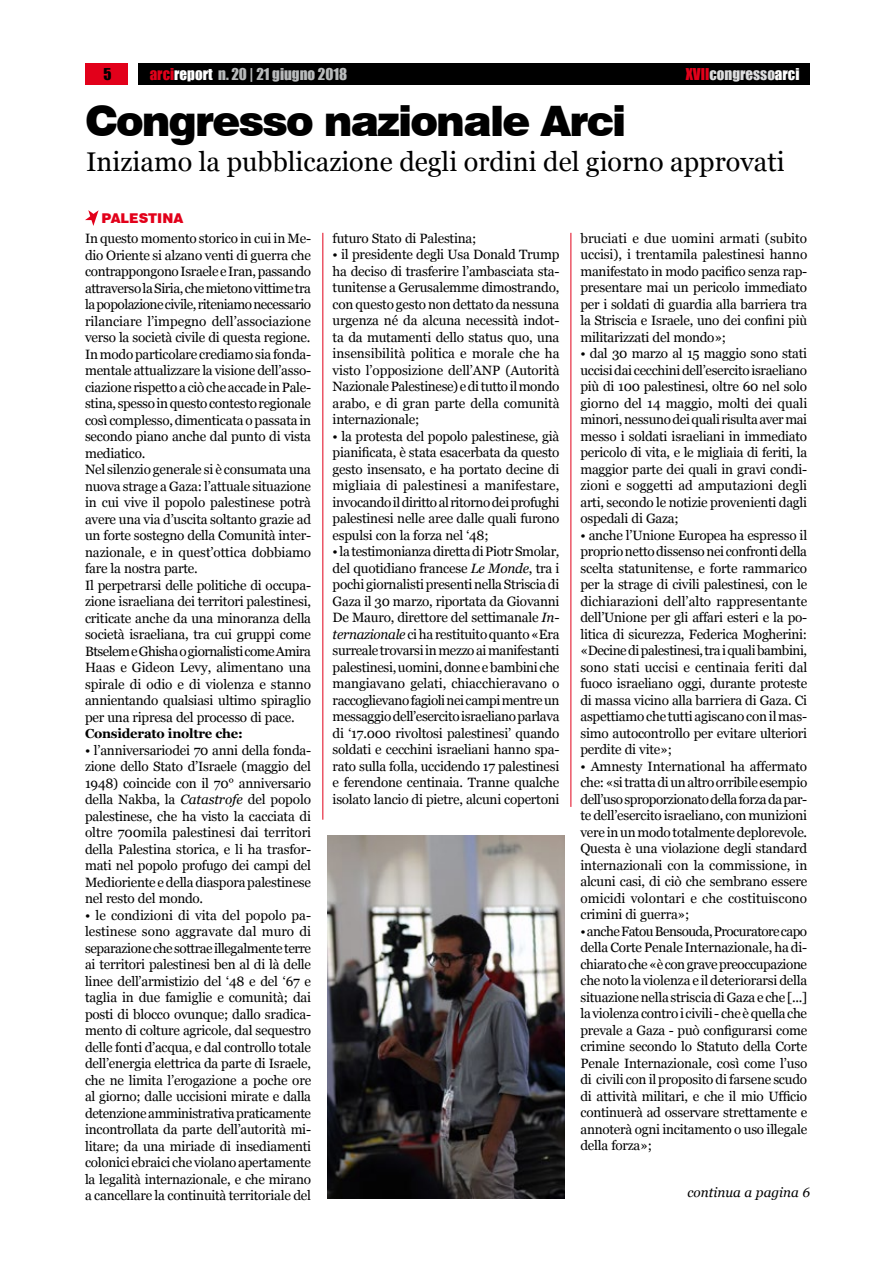
<style>
.page{position:relative;width:893px;height:1263px;background:#fff}
.page>*{position:absolute;margin:0;border:0;box-sizing:border-box;transform-origin:0 0}
.t1{font:900 42px "Swiss 721 BT";letter-spacing:-.045em;color:#000}
.t2{font:27px "Georgia";color:#000}
.t3{font:15px "Impact";color:#b9bbbc}
.t4{font:15px "Impact";color:#dddedf}
.t5{font:15px "Impact";color:#000}
.t6{font:13.5px/16.5px "Georgia";letter-spacing:-.02em;color:#000;text-align:justify}
.t7{font:italic 13.5px "Georgia";color:#000}
.t8{font:900 13.5px "Swiss 721 BT";color:#e2001a}
.t9{font:700 13.05px "Georgia";letter-spacing:-.02em;color:#000}
.s1{color:#e2001a}
.s2{color:#fff}
.s3{font-style:italic}
</style>
<div class="page">
<div style="left:85px;top:64px;width:43px;height:21px;background:#e2001a"></div>
<div style="left:138px;top:64px;width:672px;height:21px;background:#000"></div>
<hr style="left:322px;top:233px;width:1px;height:587px;background:#e2001a">
<hr style="left:570px;top:233px;width:1px;height:574px;background:#e2001a">
<svg style="left:85px;top:210px;width:14px;height:16px"></svg>
<img style="left:327px;top:836px;width:237px;height:362px">
<p class="t5" style="left:103px;top:62px;width:10px">5</p>
<p class="t3" style="left:150px;top:62px;width:199px"><span class="s1">arci</span><span class="s2">report</span> n. 20 | 21 giugno 2018</p>
<p class="t4" style="left:686px;top:62px;width:115px"><span class="s1">XVII</span>congresso<span class="s2">arci</span></p>
<h1 class="t1" style="left:85px;top:96px;width:543px">Congresso nazionale Arci</h1>
<h2 class="t2" style="left:86px;top:146px;width:700px">Iniziamo la pubblicazione degli ordini del giorno approvati</h2>
<p class="t8" style="left:101px;top:210px;width:83px">Palesti na</p>
<p class="t6" style="left:85px;top:230px;width:228px;text-align:left">In questo momento storico in cui in Me&shy;dio Oriente si alzano venti di guerra che contrappongono Israele e Iran, passando attraverso la Siria, che mietono vittime tra la popolazione civile, riteniamo necessario rilanciare l’impegno dell’associazione verso la società civile di questa regione.<br>In modo particolare crediamo sia fonda&shy;mentale attualizzare la visione dell’asso&shy;ciazione rispetto a ciò che accade in Pale&shy;stina, spesso in questo contesto regionale così complesso, dimenticata o passata in secondo piano anche dal punto di vista mediatico.<br>Nel silenzio generale si è consumata una nuova strage a Gaza: l’attuale situazione in cui vive il popolo palestinese potrà avere una via d’uscita soltanto grazie ad un forte sostegno della Comunità inter&shy;nazionale, e in quest’ottica dobbiamo fare la nostra parte.<br>Il perpetrarsi delle politiche di occupa&shy;zione israeliana dei territori palestinesi, criticate anche da una minoranza della società israeliana, tra cui gruppi come Btselem e Ghisha o giornalisti come Amira Haas e Gideon Levy, alimentano una spirale di odio e di violenza e stanno annientando qualsiasi ultimo spiraglio per una ripresa del processo di pace.</p>
<p class="t9" style="left:85px;top:725px;width:159px">Considerato inoltre che:</p>
<p class="t6" style="left:85px;top:742px;width:228px">• l’anniversariodei 70 anni della fonda&shy;zione dello Stato d’Israele (maggio del 1948) coincide con il 70° anniversario della Nakba, la <span class="s3">Catastrofe</span> del popolo palestinese, che ha visto la cacciata di oltre 700mila palestinesi dai territori della Palestina storica, e li ha trasfor&shy;mati nel popolo profugo dei campi del Medioriente e della diaspora palestinese nel resto del mondo.</p>
<p class="t6" style="left:85px;top:907px;width:228px">• le condizioni di vita del popolo pa&shy;lestinese sono aggravate dal muro di separazione che sottrae illegalmente terre ai territori palestinesi ben al di là delle linee dell’armistizio del ‘48 e del ‘67 e taglia in due famiglie e comunità; dai posti di blocco ovunque; dallo sradica&shy;mento di colture agricole, dal sequestro delle fonti d’acqua, e dal controllo totale dell’energia elettrica da parte di Israele, che ne limita l’erogazione a poche ore al giorno; dalle uccisioni mirate e dalla detenzione amministrativa praticamente incontrollata da parte dell’autorità mi&shy;litare; da una miriade di insediamenti colonici ebraici che violano apertamente la legalità internazionale, e che mirano a cancellare la continuità territoriale del</p>
<p class="t6" style="left:333px;top:230px;width:145px">futuro Stato di Palestina;</p>
<p class="t6" style="left:333px;top:247px;width:228px">• il presidente degli Usa Donald Trump ha deciso di trasferire l’ambasciata sta&shy;tunitense a Gerusalemme dimostrando, con questo gesto non dettato da nessuna urgenza né da alcuna necessità indot&shy;ta da mutamenti dello status quo, una insensibilità politica e morale che ha visto l’opposizione dell’ANP (Autorità Nazionale Palestinese) e di tutto il mondo arabo, e di gran parte della comunità internazionale;</p>
<p class="t6" style="left:333px;top:428px;width:228px">• la protesta del popolo palestinese, già pianificata, è stata esacerbata da questo gesto insensato, e ha portato decine di migliaia di palestinesi a manifestare, invocando il diritto al ritorno dei profughi palestinesi nelle aree dalle quali furono espulsi con la forza nel ‘48;</p>
<p class="t6" style="left:333px;top:544px;width:228px">• la testimonianza diretta di Piotr Smolar, del quotidiano francese <span class="s3">Le Monde</span>, tra i pochi giornalisti presenti nella Striscia di Gaza il 30 marzo, riportata da Giovanni De Mauro, direttore del settimanale <span class="s3">In&shy;ternazionale</span> ci ha restituito quanto «Era surreale trovarsi in mezzo ai manifestanti palestinesi, uomini, donne e bambini che mangiavano gelati, chiacchieravano o raccoglievano fagioli nei campi mentre un messaggio dell’esercito israeliano parlava di ‘17.000 rivoltosi palestinesi’ quando soldati e cecchini israeliani hanno spa&shy;rato sulla folla, uccidendo 17 palestinesi e ferendone centinaia. Tranne qualche isolato lancio di pietre, alcuni copertoni</p>
<p class="t6" style="left:580px;top:230px;width:228px">bruciati e due uomini armati (subito uccisi), i trentamila palestinesi hanno manifestato in modo pacifico senza rap&shy;presentare mai un pericolo immediato per i soldati di guardia alla barriera tra la Striscia e Israele, uno dei confini più militarizzati del mondo»;</p>
<p class="t6" style="left:580px;top:346px;width:228px">• dal 30 marzo al 15 maggio sono stati uccisi dai cecchini dell’esercito israeliano più di 100 palestinesi, oltre 60 nel solo giorno del 14 maggio, molti dei quali minori, nessuno dei quali risulta aver mai messo i soldati israeliani in immediato pericolo di vita, e le migliaia di feriti, la maggior parte dei quali in gravi condi&shy;zioni e soggetti ad amputazioni degli arti, secondo le notizie provenienti dagli ospedali di Gaza;</p>
<p class="t6" style="left:580px;top:527px;width:228px">• anche l’Unione Europea ha espresso il proprio netto dissenso nei confronti della scelta statunitense, e forte rammarico per la strage di civili palestinesi, con le dichiarazioni dell’alto rappresentante dell’Unione per gli affari esteri e la po&shy;litica di sicurezza, Federica Mogherini: «Decine di palestinesi, tra i quali bambini, sono stati uccisi e centinaia feriti dal fuoco israeliano oggi, durante proteste di massa vicino alla barriera di Gaza. Ci aspettiamo che tutti agiscano con il mas&shy;simo autocontrollo per evitare ulteriori perdite di vite»;</p>
<p class="t6" style="left:580px;top:758px;width:228px">• Amnesty International ha affermato che: «si tratta di un altro orribile esempio dell’uso sproporzionato della forza da par&shy;te dell’esercito israeliano, con munizioni vere in un modo totalmente deplorevole.<br>Questa è una violazione degli standard internazionali con la commissione, in alcuni casi, di ciò che sembrano essere omicidi volontari e che costituiscono crimini di guerra»;</p>
<p class="t6" style="left:580px;top:923px;width:228px">• anche Fatou Bensouda, Procuratore capo della Corte Penale Internazionale, ha di&shy;chiarato che «è con grave preoccupazione che noto la violenza e il deteriorarsi della situazione nella striscia di Gaza e che [...] la violenza contro i civili - che è quella che prevale a Gaza - può configurarsi come crimine secondo lo Statuto della Corte Penale Internazionale, così come l’uso di civili con il proposito di farsene scudo di attività militari, e che il mio Ufficio continuerà ad osservare strettamente e annoterà ogni incitamento o uso illegale della forza»;</p>
<p class="t7" style="left:687px;top:1183px;width:124px">continua a pagina 6</p>
</div>
